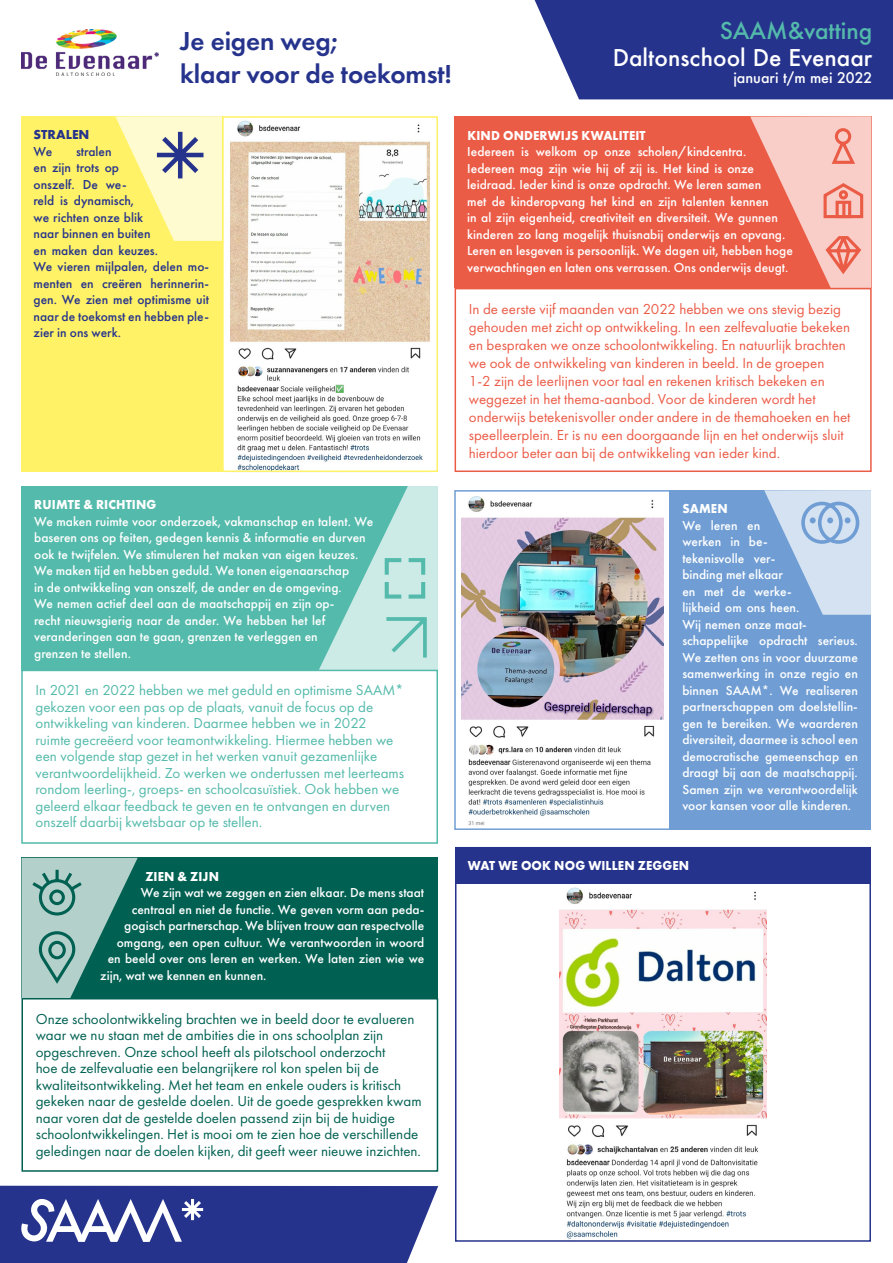
<style>
.page{position:relative;width:893px;height:1263px;background:#fff}
.page>*{position:absolute;margin:0;border:0;box-sizing:border-box;transform-origin:0 0}
.t1{font:600 27px/33px "Futura PT";letter-spacing:-.005em;color:#26338c}
.t2{font:500 22.5px "Futura";color:#fff}
.t3{font:500 22.5px "Futura";color:#54baab}
.t4{font:15px/16.5px "Futura PT";color:#006152}
.t5{font:15px/18px "Futura PT";color:#eb5c47}
.t6{font:15px/16.5px "Futura PT";color:#54baab}
.t7{font:500 14.25px "Futura";color:#fff}
.t8{font:500 13.5px/16.5px "Futura PT";color:#fff}
.t9{font:500 13.5px/16.5px "Futura PT";color:#26338c}
.t10{font:700 13.5px "Futura PT";letter-spacing:.01em;color:#fff;scale:.95 1}
.t11{font:700 13.5px "Futura PT";color:#26338c}
</style>
<div class="page">
<img style="left:559px;top:883px;width:208px;height:356px">
<div style="left:455px;top:117px;width:417px;height:171px;background:#eb5c47"></div>
<svg style="left:750px;top:116px;width:121px;height:172px"></svg>
<div style="left:455px;top:288px;width:417px;height:184px;border:2px solid #eb5c47"></div>
<div style="left:21px;top:116px;width:201px;height:356px;background:#fff266"></div>
<svg style="left:115px;top:116px;width:107px;height:125px"></svg>
<img style="left:231px;top:120px;width:199px;height:349px">
<div style="left:222px;top:116px;width:216px;height:356px;border:2px solid #fff266"></div>
<div style="left:535px;top:0;width:358px;height:99px;background:#26338c"></div>
<svg style="left:0;top:1186px;width:438px;height:77px;background:#3e4998"></svg>
<img style="left:21px;top:29px;width:138px;height:47px">
<div style="left:22px;top:486px;width:416px;height:184px;background:#54baab"></div>
<svg style="left:319px;top:486px;width:119px;height:184px"></svg>
<div style="left:21px;top:670px;width:417px;height:174px;border:2px solid #54baab"></div>
<div style="left:22px;top:858px;width:416px;height:140px;background:#006152"></div>
<div style="left:22px;top:998px;width:416px;height:174px;border:2px solid #006152"></div>
<svg style="left:22px;top:858px;width:116px;height:140px"></svg>
<img style="left:462px;top:496px;width:202px;height:330px">
<div style="left:454px;top:490px;width:217px;height:340px;border:2px solid #709ed4"></div>
<div style="left:670px;top:490px;width:201px;height:340px;background:#709ed4"></div>
<svg style="left:764px;top:490px;width:107px;height:125px"></svg>
<div style="left:455px;top:847px;width:416px;height:395px;border:2px solid #26338c"></div>
<div style="left:455px;top:847px;width:416px;height:36px;background:#26338c"></div>
<h1 class="t1" style="left:180px;top:24px;width:273px">Je eigen weg;<br>klaar voor de toekomst!</h1>
<h2 class="t3" style="left:720px;top:15px;width:154px">SAAM&amp;vatting</h2>
<h2 class="t2" style="left:613px;top:42px;width:261px">Daltonschool De Evenaar</h2>
<p class="t7" style="left:733px;top:68px;width:140px">januari t/m mei 2022</p>
<p class="t11" style="left:34px;top:126px;width:57px">STRALEN</p>
<p class="t9" style="left:34px;top:143px;width:20px">We</p>
<p class="t9" style="left:34px;top:143px;width:177px;text-indent:42px">stralen<br>en zijn trots op<br>onszelf. De we-<br>reld is dynamisch,<br>we richten onze blik<br>naar binnen en buiten<br>en maken dan keuzes.<br>We vieren mijlpalen, delen mo&shy;menten en creëren herinnerin&shy;gen. We zien met optimisme uit naar de toekomst en hebben ple&shy;zier in ons werk.</p>
<p class="t10" style="left:34px;top:496px;width:130px">RUIMTE &amp; RICHTING</p>
<p class="t8" style="left:34px;top:513px;width:341px">We maken ruimte voor onderzoek, vakmanschap en talent. We baseren ons op feiten, gedegen kennis &amp; informatie en durven ook te twijfelen. We stimuleren het maken van eigen keuzes.<br>We maken tijd en hebben geduld. We tonen eigenaarschap<br>in de ontwikkeling van onszelf, de ander en de omgeving.<br>We nemen actief deel aan de maatschappij en zijn op-<br>recht nieuwsgierig naar de ander. We hebben het lef veranderingen aan te gaan, grenzen te verleggen en<br>grenzen te stellen.</p>
<p class="t6" style="left:36px;top:682px;width:370px">In 2021 en 2022 hebben we met geduld en optimisme SAAM* gekozen voor een pas op de plaats, vanuit de focus op de ontwikkeling van kinderen. Daarmee hebben we in 2022 ruimte gecreëerd voor teamontwikkeling. Hiermee hebben we een volgende stap gezet in het werken vanuit gezamenlijke verantwoordelijkheid. Zo werken we ondertussen met leerteams rondom leerling-, groeps- en schoolcasuïstiek. Ook hebben we geleerd elkaar feedback te geven en te ontvangen en durven onszelf daarbij kwetsbaar op te stellen.</p>
<p class="t10" style="left:145px;top:867px;width:79px">ZIEN &amp; ZIJN</p>
<p class="t8" style="left:141px;top:884px;width:285px">We zijn wat we zeggen en zien elkaar. De mens staat</p>
<p class="t8" style="left:132px;top:901px;width:294px">centraal en niet de functie. We geven vorm aan peda-</p>
<p class="t8" style="left:124px;top:917px;width:302px">gogisch partnerschap. We blijven trouw aan respectvolle</p>
<p class="t8" style="left:117px;top:934px;width:309px">omgang, een open cultuur. We verantwoorden in woord</p>
<p class="t8" style="left:108px;top:950px;width:318px">en beeld over ons leren en werken. We laten zien wie we</p>
<p class="t8" style="left:100px;top:967px;width:168px">zijn, wat we kennen en kunnen.</p>
<p class="t4" style="left:36px;top:1010px;width:387px">Onze schoolontwikkeling brachten we in beeld door te evalueren waar we nu staan met de ambities die in ons schoolplan zijn opgeschreven. Onze school heeft als pilotschool onderzocht<br>hoe de zelfevaluatie een belangrijkere rol kon spelen bij de kwaliteitsontwikkeling. Met het team en enkele ouders is kritisch gekeken naar de gestelde doelen. Uit de goede gesprekken kwam naar voren dat de gestelde doelen passend zijn bij de huidige schoolontwikkelingen. Het is mooi om te zien hoe de verschillende geledingen naar de doelen kijken, dit geeft weer nieuwe inzichten.</p>
<p class="t10" style="left:467px;top:127px;width:189px">KIND ONDERWIJS KWALITEIT</p>
<p class="t8" style="left:467px;top:144px;width:327px">Iedereen is welkom op onze scholen/kindcentra.<br>Iedereen mag zijn wie hij of zij is. Het kind is onze leidraad. Ieder kind is onze opdracht. We leren samen<br>met de kinderopvang het kind en zijn talenten kennen<br>in al zijn eigenheid, creativiteit en diversiteit. We gunnen kinderen zo lang mogelijk thuisnabij onderwijs en opvang.<br>Leren en lesgeven is persoonlijk. We dagen uit, hebben hoge verwachtingen en laten ons verrassen. Ons onderwijs deugt.</p>
<p class="t5" style="left:469px;top:299px;width:383px">In de eerste vijf maanden van 2022 hebben we ons stevig bezig gehouden met zicht op ontwikkeling. In een zelfevaluatie bekeken en bespraken we onze schoolontwikkeling. En natuurlijk brachten we ook de ontwikkeling van kinderen in beeld. In de groepen<br>1-2 zijn de leerlijnen voor taal en rekenen kritisch bekeken en weggezet in het thema-aanbod. Voor de kinderen wordt het onderwijs betekenisvoller onder andere in de themahoeken en het speelleerplein. Er is nu een doorgaande lijn en het onderwijs sluit hierdoor beter aan bij de ontwikkeling van ieder kind.</p>
<p class="t10" style="left:682px;top:500px;width:49px">SAMEN</p>
<p class="t8" style="left:682px;top:517px;width:177px">We leren en<br>werken in be-<br>tekenisvolle ver-<br>binding met elkaar<br>en met de werke-<br>lijkheid om ons heen.<br>Wij nemen onze maat&shy;schappelijke opdracht serieus.<br>We zetten ons in voor duurzame samenwerking in onze regio en binnen SAAM*. We realiseren partnerschappen om doelstellin&shy;gen te bereiken. We waarderen diversiteit, daarmee is school een democratische gemeenschap en draagt bij aan de maatschappij.<br>Samen zijn we verantwoordelijk voor kansen voor alle kinderen.</p>
<p class="t10" style="left:468px;top:857px;width:235px">WAT WE OOK NOG WILLEN ZEGGEN</p>
</div>
